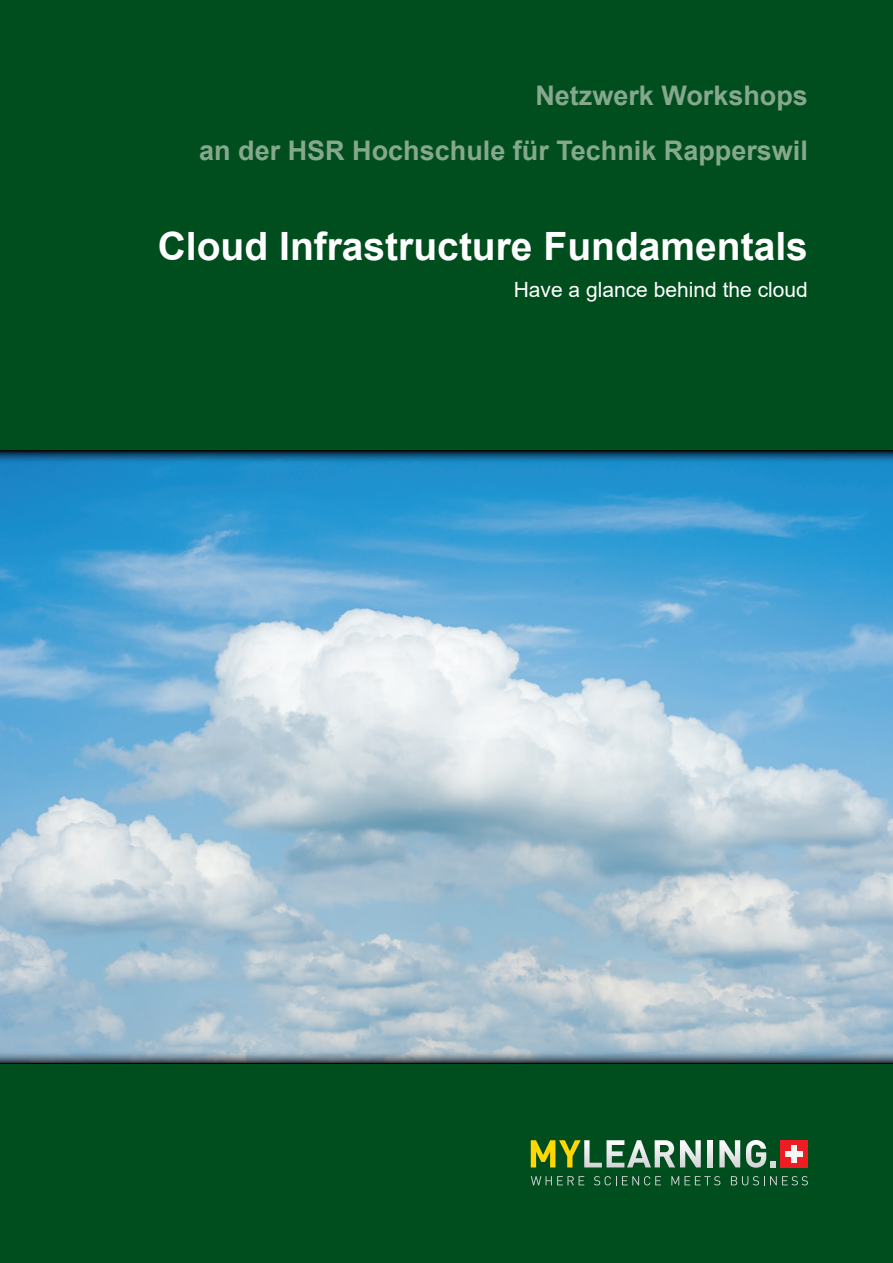
<style>
.page{position:relative;width:893px;height:1263px;background:#004e1e}
.page>*{position:absolute;margin:0;border:0;box-sizing:border-box;transform-origin:0 0}
.t1{font:700 39px "Arial";color:#fff}
.t2{font:700 27px/55.2px "Arial";color:#86a88d;text-align:right}
.t3{font:21px "Arial";color:#fff}
</style>
<div class="page">
<svg style="left:531px;top:1140px;width:170px;height:27px"></svg>
<svg style="left:707px;top:1140px;width:6px;height:27px"></svg>
<svg style="left:719px;top:1140px;width:21px;height:27px"></svg>
<svg style="left:746px;top:1140px;width:30px;height:28px"></svg>
<div style="left:780px;top:1140px;width:28px;height:27px;background:#ee1d23"></div>
<div style="left:791px;top:1145px;width:6px;height:17px;background:#f5f7f7"></div>
<div style="left:786px;top:1151px;width:17px;height:5px;background:#f5f7f7"></div>
<svg style="left:531px;top:1176px;width:53px;height:9px"></svg>
<svg style="left:594px;top:1176px;width:67px;height:9px"></svg>
<svg style="left:671px;top:1176px;width:49px;height:9px"></svg>
<svg style="left:731px;top:1176px;width:77px;height:9px"></svg>
<img style="left:0;top:463px;width:893px;height:587px">
<svg style="left:0;top:451px;width:893px;height:12px;background:#105d89"></svg>
<svg style="left:0;top:1050px;width:893px;height:13px;background:#778c9b"></svg>
<p class="t2" style="left:199px;top:68px;width:610px">Netzwerk Workshops<br>an der HSR Hochschule für Technik Rapperswil</p>
<h1 class="t1" style="left:158px;top:218px;width:652px">Cloud Infrastructure Fundamentals</h1>
<p class="t3" style="left:514px;top:276px;width:296px">Have a glance behind the cloud</p>
</div>
